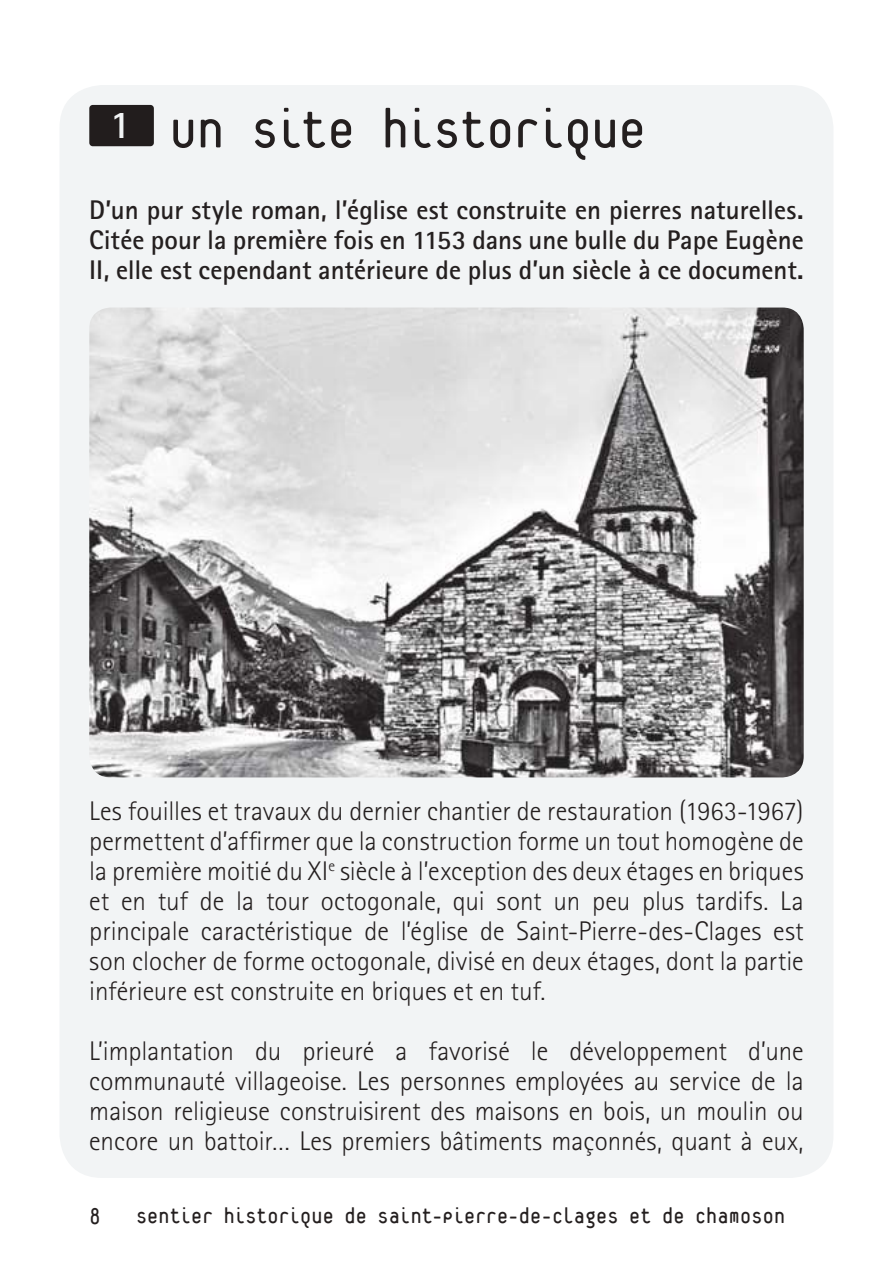
<style>
.page{position:relative;width:893px;height:1263px;background:#fff}
.page>*{position:absolute;margin:0;border:0;box-sizing:border-box;transform-origin:0 0}
.t1{font:60px "Platelet";letter-spacing:-.025em;color:#241f1f}
.t2{font:300 27px/30px "Rotis Sans Serif";color:#241f1f;text-align:justify}
.t3{font:700 27px/30px "Rotis Sans Serif";color:#241f1f;text-align:justify}
.t4{font:24px "Platelet";letter-spacing:.005em;color:#241f1f}
</style>
<div class="page">
<div style="left:60px;top:85px;width:773px;height:1093px;background:#f2f4f5;border-radius:43px"></div>
<div style="left:89px;top:105px;width:65px;height:41px;background:#241f1f;border-radius:3px"></div>
<img style="left:89px;top:308px;width:715px;height:469px">
<h1 class="t1" style="left:110px;top:106px;width:538px"><sup>1</sup> Un site historique</h1>
<p class="t3" style="left:89px;top:195px;width:716px">D’un pur style roman, l’église est construite en pierres naturelles.<br>Citée pour la première fois en 1153 dans une bulle du Pape Eugène II, elle est cependant antérieure de plus d’un siècle à ce document.</p>
<p class="t2" style="left:89px;top:795px;width:716px">Les fouilles et travaux du dernier chantier de restauration (1963-1967) permettent d’affirmer que la construction forme un tout homogène de la première moitié du XI<sup>e</sup> siècle à l’exception des deux étages en briques et en tuf de la tour octogonale, qui sont un peu plus tardifs. La principale caractéristique de l’église de Saint-Pierre-des-Clages est son clocher de forme octogonale, divisé en deux étages, dont la partie inférieure est construite en briques et en tuf.</p>
<p class="t2" style="left:89px;top:1035px;width:716px">L’implantation du prieuré a favorisé le développement d’une communauté villageoise. Les personnes employées au service de la maison religieuse construisirent des maisons en bois, un moulin ou encore un battoir… Les premiers bâtiments maçonnés, quant à eux,</p>
<p class="t4" style="left:90px;top:1208px;width:13px">8</p>
<p class="t4" style="left:136px;top:1206px;width:651px">Sentier historique de Saint-Pierre-de-Clages et de chamoson</p>
</div>
